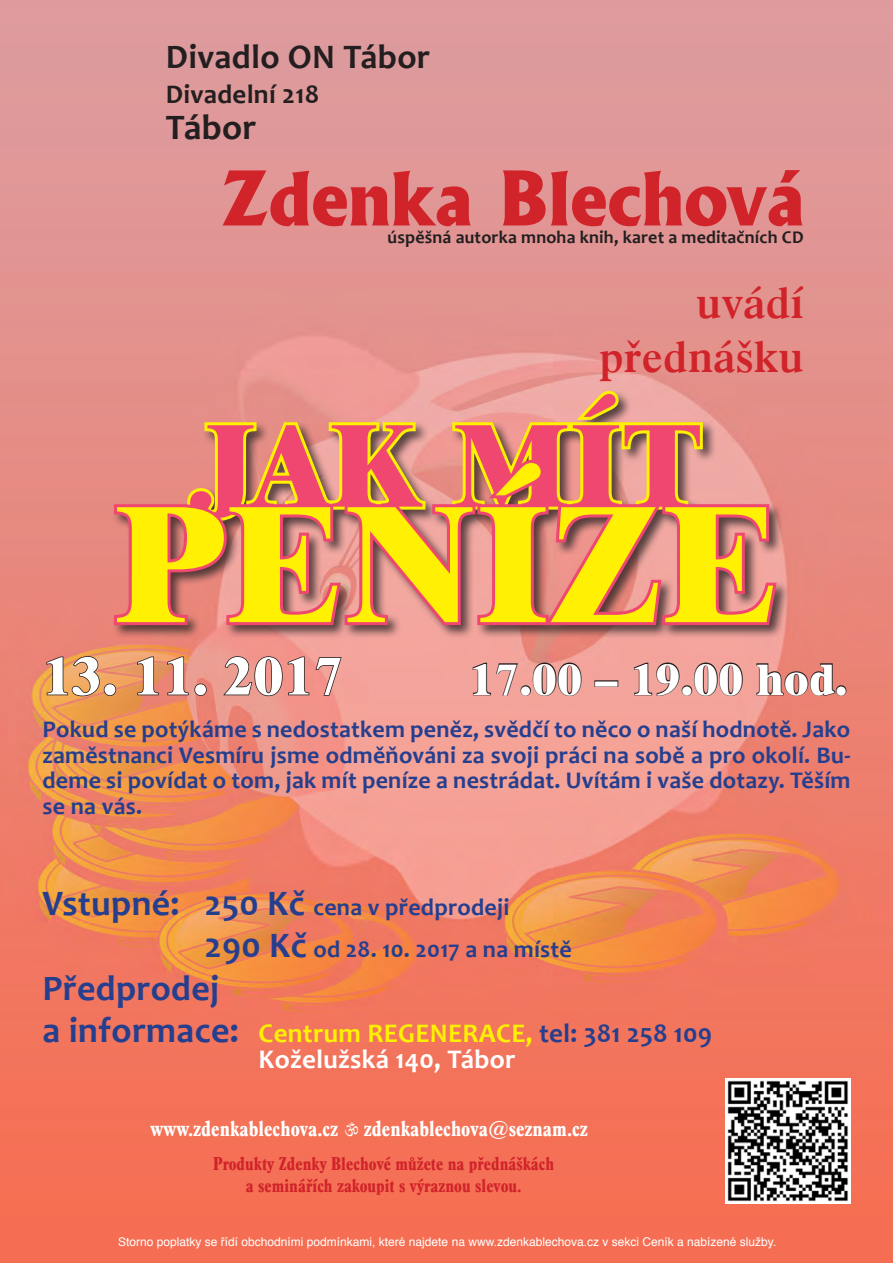
<style>
.page{position:relative;width:893px;height:1263px;background:#fff}
.page>*{position:absolute;margin:0;border:0;box-sizing:border-box;transform-origin:0 0}
.t1{font:800 169.5px "Dutch 801 AT";letter-spacing:.01em;color:#fff101}
.t2{font:800 120px "Dutch 801 AT";letter-spacing:.01em;color:#ef476f}
.t3{font:800 72px "Albertus";color:#d1232a}
.t4{font:800 54px "Dutch 801 AT";letter-spacing:.01em;color:#fff}
.t5{font:800 45px "Dutch 801 AT";letter-spacing:.01em;color:#fff}
.t6{font:600 45px/53.6px "Dutch 801 AT";letter-spacing:.01em;color:#d1232a;text-align:right}
.t7{font:700 36px "Candara";letter-spacing:.01em;color:#253f8e}
.t8{font:700 36px "Candara";letter-spacing:.01em;color:#231f20}
.t9{font:700 34.5px "Candara";letter-spacing:.01em;color:#231f20}
.t10{font:700 27px/25.5px "Candara";letter-spacing:.01em;color:#fff}
.t11{font:700 27px "Candara";letter-spacing:.01em;color:#231f20}
.t12{font:700 24px/25.5px "Candara";letter-spacing:.01em;color:#253f8e}
.t13{font:700 condensed 21px "Aldine 721 AT";color:#fff}
.t14{font:700 condensed 18px/21.6px "Aldine 721 AT";color:#d1232a;text-align:center}
.t15{font:700 18px "Candara";letter-spacing:.01em;color:#231f20}
.t16{font:12px "Helvetica";color:#fff}
.s1{font-size:36px}
.s2{font-size:36px;color:#253f8e}
.s3{color:#fff101}
.s4{color:#253f8e}
</style>
<div class="page">
<img style="left:0;top:0;width:893px;height:1263px">
<svg style="left:46px;top:655px;width:71px;height:42px;background:#cf8f59"></svg>
<svg style="left:136px;top:656px;width:23px;height:40px"></svg>
<svg style="left:166px;top:656px;width:42px;height:41px;background:#d08171"></svg>
<svg style="left:221px;top:655px;width:122px;height:42px;background:#cd837b"></svg>
<svg style="left:472px;top:662px;width:110px;height:35px;background:#c78780"></svg>
<div style="left:594px;top:680px;width:24px;height:7px;border:2px solid #231f20"></div>
<svg style="left:633px;top:662px;width:111px;height:35px;background:#c58680"></svg>
<svg style="left:755px;top:662px;width:92px;height:35px;background:#c17268"></svg>
<div style="left:112px;top:389px;width:678px;height:250px;background:#231f20;opacity:.75"></div>
<svg style="left:111px;top:386px;width:669px;height:242px;background:#c27a68"></svg>
<img style="left:725px;top:1078px;width:125px;height:125px">
<svg style="left:345px;top:1122px;width:13px;height:14px"></svg>
<h3 class="t9" style="left:166px;top:35px;width:266px">Divadlo ON Tábor</h3>
<p class="t11" style="left:166px;top:77px;width:155px">Divadelní 218</p>
<h3 class="t8" style="left:166px;top:105px;width:92px">Tábor</h3>
<h3 class="t3" style="left:221px;top:153px;width:584px">Zdenka Blechová</h3>
<p class="t15" style="left:387px;top:226px;width:418px">úspěšná autorka mnoha knih, karet a meditačních CD</p>
<h3 class="t6" style="left:599px;top:275px;width:206px">uvádí přednášku</h3>
<h2 class="t2" style="left:191px;top:390px;width:512px">JAK MÍT</h2>
<h1 class="t1" style="left:114px;top:458px;width:666px">PENÍZE</h1>
<h3 class="t4" style="left:43px;top:642px;width:302px">13. 11. 2017</h3>
<h3 class="t5" style="left:469px;top:651px;width:379px">17.00 – 19.00 hod.</h3>
<p class="t12" style="left:43px;top:716px;width:809px;text-align:justify">Pokud se potýkáme s nedostatkem peněz, svědčí to něco o naší hodnotě. Jako zaměstnanci Vesmíru jsme odměňováni za svoji práci na sobě a pro okolí. Bu&shy;deme si povídat o tom, jak mít peníze a nestrádat. Uvítám i vaše dotazy. Těším se na vás.</p>
<p class="t12" style="left:205px;top:885px;width:369px;line-height:42.5px;text-indent:-162px"><span class="s1">Vstupné: 250 Kč</span> cena v předprodeji<br><span class="s1">290 Kč</span> od 28. 10. 2017 a na místě</p>
<h3 class="t7" style="left:43px;top:965px;width:178px">Předprodej</h3>
<p class="t10" style="left:259px;top:1020px;width:455px;text-indent:-216px"><span class="s2">a informace:</span> <span class="s3">Centrum REGENERACE,</span> <span class="s4">tel: 381 258 109<br></span>Koželužská 140, Tábor</p>
<p class="t13" style="left:151px;top:1114px;width:439px">www.zdenkablechova.cz zdenkablechova@seznam.cz</p>
<p class="t14" style="left:213px;top:1152px;width:343px">Produkty Zdenky Blechové můžete na přednáškách a seminářích zakoupit s výraznou slevou.</p>
<p class="t16" style="left:118px;top:1233px;width:660px">Storno poplatky se řídí obchodními podmínkami, které najdete na www.zdenkablechova.cz v sekci Ceník a nabízené služby.</p>
</div>
